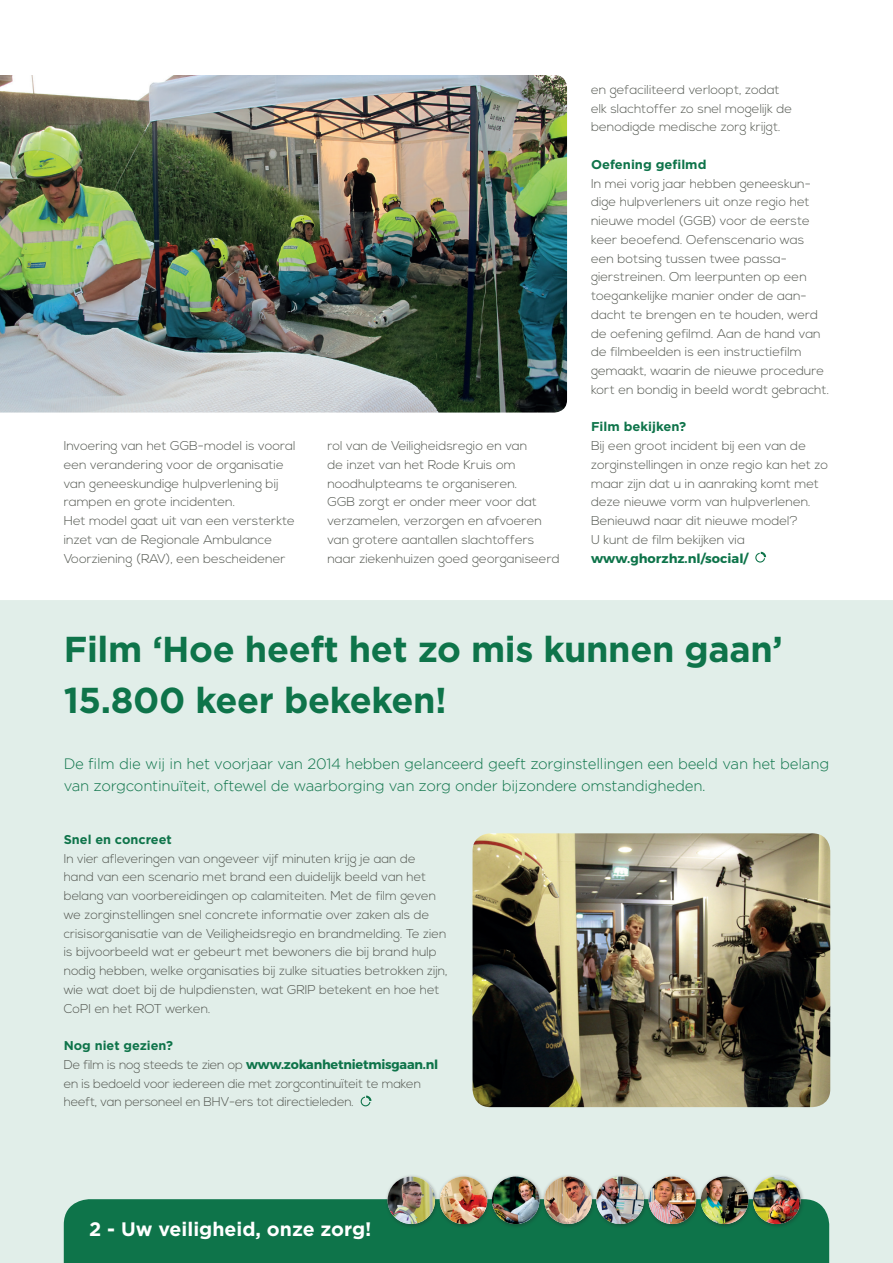
<style>
.page{position:relative;width:893px;height:1263px;background:#fff}
.page>*{position:absolute;margin:0;border:0;box-sizing:border-box;transform-origin:0 0}
.t1{font:700 36px/51px "Gotham";letter-spacing:-.01em;color:#0e744a}
.t2{font:700 19.5px "Gotham";color:#fff}
.t3{font:300 15px/22.5px "Gotham";letter-spacing:-.015em;color:#0e744a}
.t4{font:300 12.75px/18.8px "Nexa";color:#535750}
.t5{font:700 12.75px "Montserrat";letter-spacing:-.015em;color:#0e744a}
.t6{font:700 12.75px "Gotham";color:#0e744a}
.s1{font-family:"Nexa";font-weight:300;color:#535750}
</style>
<div class="page">
<div style="left:0;top:600px;width:893px;height:663px;background:#e1eee9"></div>
<div style="left:64px;top:1199px;width:765px;height:64px;background:#0e744a"></div>
<svg style="left:755px;top:552px;width:11px;height:11px"></svg>
<svg style="left:361px;top:1095px;width:10px;height:11px"></svg>
<img style="left:472px;top:833px;width:358px;height:274px">
<img style="left:0;top:75px;width:567px;height:337px">
<div style="left:646px;top:1174px;width:54px;height:54px;background:#231f20;opacity:.35"></div>
<img style="left:649px;top:1176px;width:47px;height:48px;border-radius:24px">
<div style="left:698px;top:1174px;width:54px;height:54px;background:#231f20;opacity:.35"></div>
<img style="left:701px;top:1176px;width:47px;height:48px;border-radius:24px">
<div style="left:594px;top:1174px;width:54px;height:54px;background:#231f20;opacity:.35"></div>
<img style="left:596px;top:1176px;width:48px;height:48px;border-radius:24px">
<div style="left:750px;top:1174px;width:54px;height:54px;background:#231f20;opacity:.35"></div>
<img style="left:753px;top:1176px;width:47px;height:48px;border-radius:24px">
<div style="left:489px;top:1174px;width:54px;height:54px;background:#231f20;opacity:.35"></div>
<img style="left:492px;top:1176px;width:47px;height:48px;border-radius:24px">
<div style="left:437px;top:1174px;width:54px;height:54px;background:#231f20;opacity:.35"></div>
<img style="left:440px;top:1176px;width:47px;height:48px;border-radius:24px">
<div style="left:385px;top:1174px;width:54px;height:54px;background:#231f20;opacity:.35"></div>
<img style="left:388px;top:1176px;width:47px;height:48px;border-radius:24px">
<div style="left:541px;top:1174px;width:54px;height:54px;background:#231f20;opacity:.35"></div>
<img style="left:544px;top:1176px;width:48px;height:48px;border-radius:24px">
<p class="t4" style="left:64px;top:437px;width:233px">Invoering van het GGB-model is vooral een verandering voor de organisatie van geneeskundige hulpverlening bij rampen en grote incidenten.<br>Het model gaat uit van een versterkte inzet van de Regionale Ambulance Voorziening (RAV), een bescheidener</p>
<p class="t4" style="left:327px;top:437px;width:234px">rol van de Veiligheidsregio en van<br>de inzet van het Rode Kruis om noodhulpteams te organiseren.<br>GGB zorgt er onder meer voor dat verzamelen, verzorgen en afvoeren van grotere aantallen slachtoffers naar ziekenhuizen goed georganiseerd</p>
<p class="t4" style="left:591px;top:81px;width:203px">en gefaciliteerd verloopt, zodat elk slachtoffer zo snel mogelijk de benodigde medische zorg krijgt.</p>
<p class="t6" style="left:591px;top:157px;width:117px">Oefening gefilmd</p>
<p class="t4" style="left:591px;top:174px;width:240px">In mei vorig jaar hebben geneeskun&shy;dige hulpverleners uit onze regio het nieuwe model (GGB) voor de eerste keer beoefend. Oefenscenario was een botsing tussen twee passa&shy;gierstreinen. Om leerpunten op een toegankelijke manier onder de aan&shy;dacht te brengen en te houden, werd de oefening gefilmd. Aan de hand van de filmbeelden is een instructiefilm gemaakt, waarin de nieuwe procedure kort en bondig in beeld wordt gebracht.</p>
<p class="t6" style="left:591px;top:419px;width:97px">Film bekijken?</p>
<p class="t4" style="left:591px;top:437px;width:239px">Bij een groot incident bij een van de zorginstellingen in onze regio kan het zo maar zijn dat u in aanraking komt met deze nieuwe vorm van hulpverlenen.<br>Benieuwd naar dit nieuwe model?<br>U kunt de film bekijken via</p>
<p class="t5" style="left:591px;top:550px;width:159px">www.ghorzhz.nl/social/</p>
<h1 class="t1" style="left:64px;top:623px;width:720px">Film ‘Hoe heeft het zo mis kunnen gaan’<br>15.800 keer bekeken!</h1>
<p class="t3" style="left:64px;top:752px;width:767px">De film die wij in het voorjaar van 2014 hebben gelanceerd geeft zorginstellingen een beeld van het belang van zorgcontinuïteit, oftewel de waarborging van zorg onder bijzondere omstandigheden.</p>
<p class="t6" style="left:64px;top:832px;width:110px">Snel en concreet</p>
<p class="t4" style="left:64px;top:849px;width:385px">In vier afleveringen van ongeveer vijf minuten krijg je aan de hand van een scenario met brand een duidelijk beeld van het belang van voorbereidingen op calamiteiten. Met de film geven we zorginstellingen snel concrete informatie over zaken als de crisisorganisatie van de Veiligheidsregio en brandmelding. Te zien is bijvoorbeeld wat er gebeurt met bewoners die bij brand hulp nodig hebben, welke organisaties bij zulke situaties betrokken zijn, wie wat doet bij de hulpdiensten, wat GRIP betekent en hoe het CoPI en het ROT werken.</p>
<p class="t6" style="left:64px;top:1038px;width:111px">Nog niet gezien?</p>
<p class="t5" style="left:64px;top:1056px;width:376px"><span class="s1">De film is nog steeds te zien op</span> www.zokanhetnietmisgaan.nl</p>
<p class="t4" style="left:64px;top:1074px;width:359px">en is bedoeld voor iedereen die met zorgcontinuïteit te maken heeft, van personeel en BHV-ers tot directieleden.</p>
<h2 class="t2" style="left:89px;top:1217px;width:284px">2 - Uw veiligheid, onze zorg!</h2>
</div>
